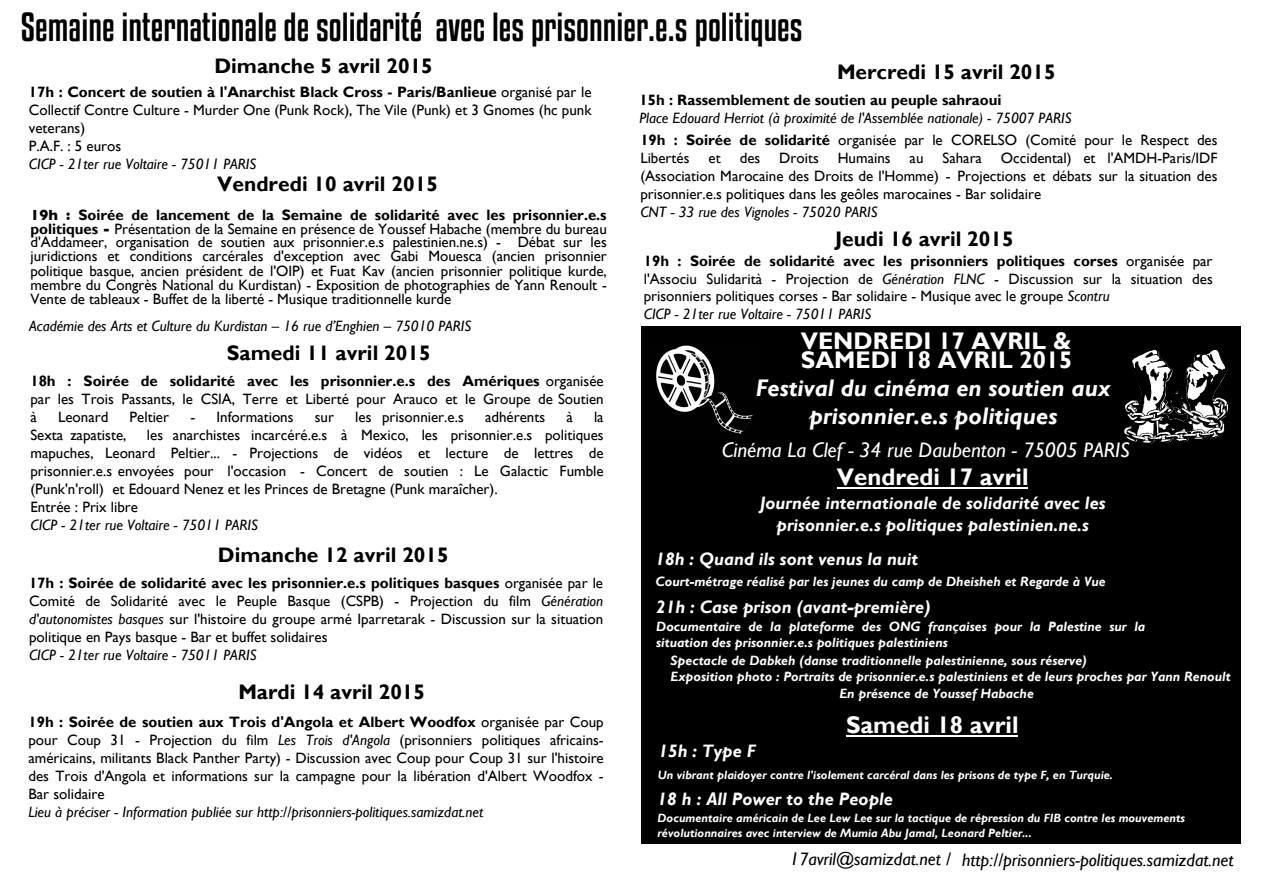
<style>
.page{position:relative;width:1263px;height:893px;background:#fff}
.page>*{position:absolute;margin:0;border:0;box-sizing:border-box;transform-origin:0 0}
.t1{font:36px "Kenyan Coffee Rg";color:#000}
.t2{font:700 24px/19.2px "Gill Sans";color:#fff}
.t3{font:italic 700 24px/27.3px "Gill Sans";color:#fff;text-align:center}
.t4{font:700 21px "Gill Sans";color:#000}
.t5{font:italic 21px "Gill Sans";color:#fff}
.t6{font:700 21px "Gill Sans";color:#000}
.t7{font:italic 700 18px/21.6px "Gill Sans";color:#fff;text-align:center}
.t8{font:italic 18px "Gill Sans";color:#000}
.t9{font:italic 18px "Gill Sans";color:#000}
.t10{font:15px/18px "Gill Sans";color:#000;text-align:justify}
.t11{font:italic 15px/22px "Gill Sans";color:#000}
.t12{font:700 15px/14.4px "Gill Sans";color:#000}
.t13{font:italic 15px "Gill Sans";color:#000}
.t14{font:italic 700 13.5px/16.2px "Gill Sans";color:#fff}
.t15{font:italic 700 12px/14.4px "Gill Sans";color:#fff}
.s1{font-weight:700}
.s2{font-style:inherit}
.s3{font-weight:400}
.s4{font-style:italic}
.s5{font-weight:700;font-style:normal}
.s6{font-style:normal}
</style>
<div class="page">
<div style="left:656px;top:712px;width:552px;height:136px;background:linear-gradient(to right,#fff,#fff)"></div>
<div style="left:641px;top:326px;width:599px;height:517px;background:#000"></div>
<img style="left:1154px;top:350px;width:32px;height:71px">
<img style="left:656px;top:345px;width:97px;height:89px">
<hr style="left:837px;top:487px;width:191px;height:1px;background:#fff">
<hr style="left:846px;top:735px;width:172px;height:1px;background:#fff">
<h1 class="t1" style="left:21px;top:5px;width:783px">Semaine internationale de solidarité avec les prisonnier.e.s politiques</h1>
<h3 class="t4" style="left:214px;top:53px;width:220px">Dimanche 5 avril 2015</h3>
<p class="t10" style="left:29px;top:83px;width:564px;text-align:left"><span class="s1">17h : Concert de soutien à l'Anarchist Black Cross - Paris/Banlieue</span> organisé par le Collectif Contre Culture - Murder One (Punk Rock), The Vile (Punk) et 3 Gnomes (hc punk veterans)<br>P.A.F. : 5 euros</p>
<p class="t11" style="left:29px;top:153px;width:229px">CICP - 21ter rue Voltaire - 75011 PARIS</p>
<h3 class="t4" style="left:217px;top:171px;width:222px">Vendredi 10 avril 2015</h3>
<p class="t12" style="left:30px;top:208px;width:578px"><span class="s2">19h :</span> Soirée de lancement de la Semaine de solidarité avec les prisonnier.e.s politiques <span class="s2">-</span> <span class="s3">Présentation de la Semaine en présence de Youssef Habache (membre du bureau</span></p>
<p class="t10" style="left:30px;top:234px;width:578px;line-height:14.4px">d'Addameer, organisation de soutien aux prisonnier.e.s palestinien.ne.s) - Débat sur les juridictions et conditions carcérales d'exception avec Gabi Mouesca (ancien prisonnier politique basque, ancien président de l'OIP) et Fuat Kav (ancien prisonnier politique kurde, membre du Congrès National du Kurdistan) - Exposition de photographies de Yann Renoult - Vente de tableaux - Buffet de la liberté - Musique traditionnelle kurde</p>
<p class="t11" style="left:29px;top:315px;width:444px">Académie des Arts et Culture du Kurdistan – 16 rue d’Enghien – 75010 PARIS</p>
<h3 class="t4" style="left:227px;top:340px;width:205px">Samedi 11 avril 2015</h3>
<p class="t10" style="left:30px;top:372px;width:575px"><span class="s1">18h : Soirée de solidarité avec les prisonnier.e.s des Amériques</span> organisée par les Trois Passants, le CSIA, Terre et Liberté pour Arauco et le Groupe de Soutien à</p>
<p class="t10" style="left:58px;top:408px;width:52px">Leonard</p>
<p class="t10" style="left:130px;top:408px;width:41px">Peltier</p>
<p class="t10" style="left:190px;top:408px;width:105px">- Informations</p>
<p class="t10" style="left:315px;top:408px;width:21px">sur</p>
<p class="t10" style="left:355px;top:408px;width:110px">les prisonnier.e.s</p>
<p class="t10" style="left:485px;top:408px;width:62px">adhérents</p>
<p class="t10" style="left:566px;top:408px;width:8px">à</p>
<p class="t10" style="left:594px;top:408px;width:11px">la</p>
<p class="t10" style="left:30px;top:426px;width:98px">Sexta zapatiste,</p>
<p class="t10" style="left:30px;top:426px;width:575px;text-align:left;text-indent:116px">les anarchistes incarcéré.e.s à Mexico, les prisonnier.e.s politiques mapuches, Leonard Peltier... - Projections de vidéos et lecture de lettres de prisonnier.e.s envoyées pour l'occasion - Concert de soutien : Le Galactic Fumble (Punk'n'roll) et Edouard Nenez et les Princes de Bretagne (Punk maraîcher).<br>Entrée : Prix libre</p>
<p class="t11" style="left:30px;top:514px;width:229px">CICP - 21ter rue Voltaire - 75011 PARIS</p>
<h3 class="t4" style="left:218px;top:542px;width:232px">Dimanche 12 avril 2015</h3>
<p class="t10" style="left:29px;top:574px;width:576px"><span class="s1">17h : Soirée de solidarité avec les prisonnier.e.s politiques basques</span> organisée par le Comité de Solidarité avec le Peuple Basque (CSPB) - Projection du film <span class="s4">Génération d'autonomistes basques</span> sur l'histoire du groupe armé Iparretarak - Discussion sur la situation politique en Pays basque - Bar et buffet solidaires</p>
<p class="t11" style="left:29px;top:644px;width:229px">CICP - 21ter rue Voltaire - 75011 PARIS</p>
<h3 class="t6" style="left:238px;top:679px;width:188px">Mardi 14 avril 2015</h3>
<p class="t10" style="left:28px;top:713px;width:577px"><span class="s1">19h : Soirée de soutien aux Trois d'Angola et Albert Woodfox</span> organisée par Coup pour Coup 31 - Projection du film <span class="s4">Les Trois d'Angola</span> (prisonniers politiques africains&shy;américains, militants Black Panther Party) - Discussion avec Coup pour Coup 31 sur l'histoire des Trois d'Angola et informations sur la campagne pour la libération d'Albert Woodfox - Bar solidaire</p>
<p class="t13" style="left:28px;top:803px;width:456px">Lieu à préciser - Information publiée sur http://prisonniers-politiques.samizdat.net</p>
<h3 class="t6" style="left:837px;top:59px;width:220px">Mercredi 15 avril 2015</h3>
<p class="t12" style="left:640px;top:93px;width:364px">15h : Rassemblement de soutien au peuple sahraoui</p>
<p class="t11" style="left:640px;top:107px;width:580px">Place Edouard Herriot (à proximité de l'Assemblée nationale) - 75007 PARIS<br><span class="s5">19h : Soirée de solidarité</span> <span class="s6">organisée par le CORELSO (Comité pour le Respect des</span></p>
<p class="t10" style="left:640px;top:149px;width:51px">Libertés</p>
<p class="t10" style="left:709px;top:149px;width:14px">et</p>
<p class="t10" style="left:740px;top:149px;width:22px">des</p>
<p class="t10" style="left:779px;top:149px;width:41px">Droits</p>
<p class="t10" style="left:838px;top:149px;width:54px">Humains</p>
<p class="t10" style="left:910px;top:149px;width:15px">au</p>
<p class="t10" style="left:942px;top:149px;width:41px">Sahara</p>
<p class="t10" style="left:640px;top:149px;width:579px;text-indent:361px">Occidental) et l'AMDH-Paris/IDF (Association Marocaine des Droits de l'Homme) - Projections et débats sur la situation des prisonnier.e.s politiques dans les geôles marocaines - Bar solidaire</p>
<p class="t11" style="left:640px;top:201px;width:239px">CNT - 33 rue des Vignoles - 75020 PARIS</p>
<h3 class="t4" style="left:835px;top:226px;width:180px">Jeudi 16 avril 2015</h3>
<p class="t10" style="left:644px;top:252px;width:571px;text-align:left"><span class="s1">19h : Soirée de solidarité avec les prisonniers politiques corses</span> organisée par l'Associu Sulidarità - Projection de <span class="s4">Génération FLNC</span> - Discussion sur la situation des prisonniers politiques corses - Bar solidaire - Musique avec le groupe <span class="s4">Scontru<br>CICP - 21ter rue Voltaire - 75011 PARIS</span></p>
<h2 class="t2" style="left:801px;top:332px;width:273px">VENDREDI 17 AVRIL &amp;<br>SAMEDI 18 AVRIL 2015</h2>
<h2 class="t3" style="left:756px;top:375px;width:357px">Festival du cinéma en soutien aux prisonnier.e.s politiques</h2>
<h2 class="t2" style="left:837px;top:468px;width:193px">Vendredi 17 avril</h2>
<p class="t7" style="left:760px;top:493px;width:347px">Journée internationale de solidarité avec les prisonnier.e.s politiques palestinien.ne.s</p>
<p class="t7" style="left:656px;top:548px;width:264px">18h : Quand ils sont venus la nuit</p>
<p class="t14" style="left:656px;top:574px;width:452px">Court-métrage réalisé par les jeunes du camp de Dheisheh et Regarde à Vue</p>
<p class="t7" style="left:656px;top:596px;width:276px">21h : Case prison (avant-première)</p>
<p class="t14" style="left:656px;top:618px;width:491px">Documentaire de la plateforme des ONG françaises pour la Palestine sur la situation des prisonnier.e.s politiques palestiniens</p>
<h3 class="t5" style="left:722px;top:438px;width:409px">Cinéma La Clef - 34 rue Daubenton - 75005 PARIS</h3>
<p class="t14" style="left:671px;top:652px;width:562px">Spectacle de Dabkeh (danse traditionnelle palestinienne, sous réserve)<br>Exposition photo : Portraits de prisonnier.e.s palestiniens et de leurs proches par Yann Renoult</p>
<h2 class="t2" style="left:846px;top:716px;width:174px">Samedi 18 avril</h2>
<p class="t7" style="left:659px;top:741px;width:99px">15h : Type F</p>
<p class="t15" style="left:658px;top:768px;width:457px">Un vibrant plaidoyer contre l'isolement carcéral dans les prisons de type F, en Turquie.</p>
<p class="t7" style="left:658px;top:789px;width:237px">18 h : All Power to the People</p>
<p class="t15" style="left:658px;top:811px;width:529px">Documentaire américain de Lee Lew Lee sur la tactique de répression du FIB contre les mouvements révolutionnaires avec interview de Mumia Abu Jamal, Leonard Peltier...</p>
<p class="t14" style="left:839px;top:686px;width:196px">En présence de Youssef Habache</p>
<p class="t9" style="left:790px;top:848px;width:163px">17avril@samizdat.net <span class="s2">/</span></p>
<p class="t8" style="left:962px;top:849px;width:273px">http://prisonniers-politiques.samizdat.net</p>
</div>
